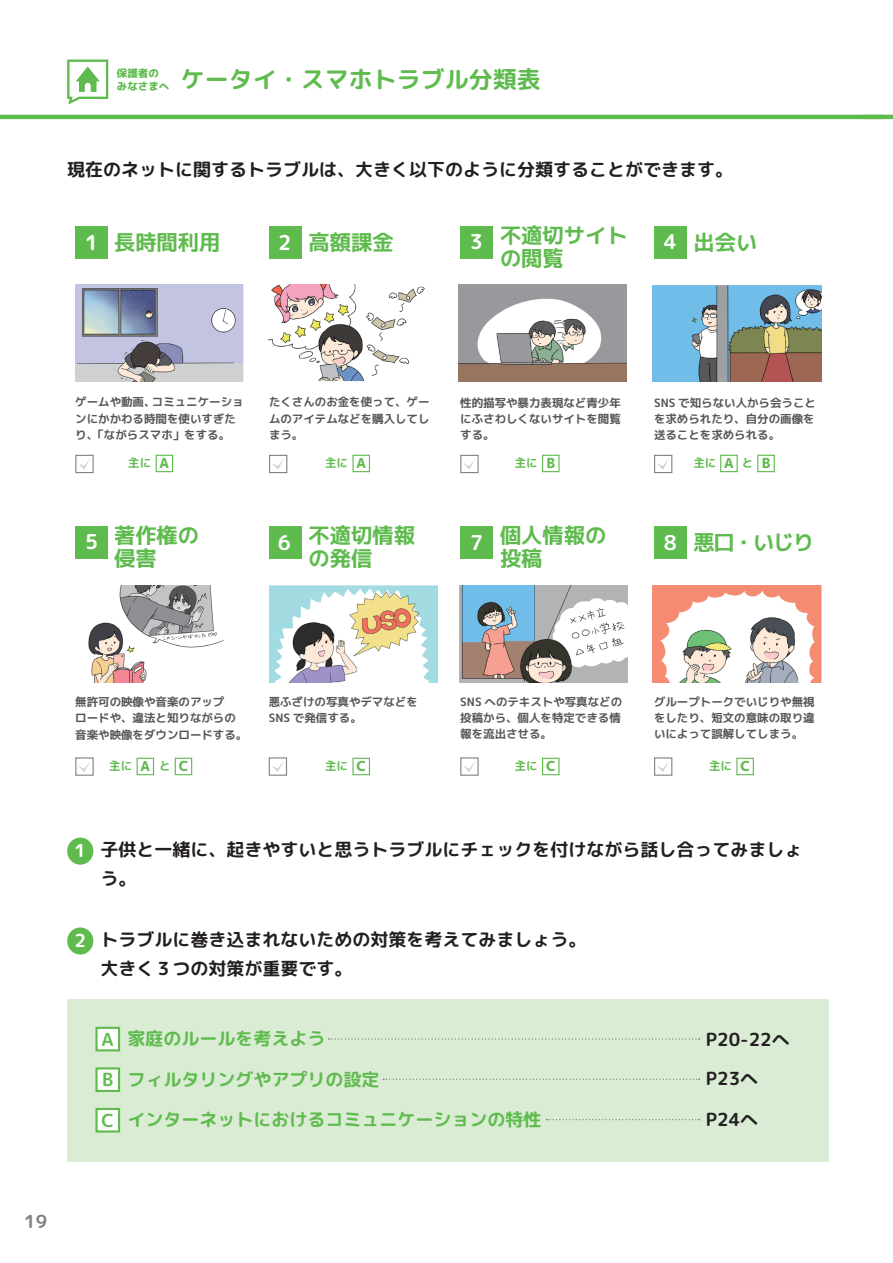
<style>
.page{position:relative;width:893px;height:1263px;background:#fff}
.page>*{position:absolute;margin:0;border:0;box-sizing:border-box;transform-origin:0 0}
.t1{font:24px "rounded mplus 1 p bold";color:#5fbb4e}
.t2{font:21.3px/23px "mplus 1 c bold";color:#5fbb4e}
.t3{font:18px/28.5px "rounded mplus 1 p bold";color:#231f20}
.t4{font:18px "rounded mplus 1 p bold";color:#5fbb4e}
.t5{font:18px "rounded mplus 1 p bold";color:#808285}
.t6{font:18px "rounded mplus 1 p bold";color:#fff}
.t7{font:11.4px/16px "mplus 1 c bold";color:#57585a;text-align:justify}
.t8{font:11.4px "mplus 1 c bold";color:#5fbb4e}
.t9{font:10.5px/12.6px "rounded mplus 1 p heavy";color:#5fbb4e}
.s1{font-family:"rounded mplus 1 p bold";font-size:20.4px;color:#fff}
.s2{font-family:"rounded mplus 1 p heavy";font-size:13.8px}
</style>
<div class="page">
<div style="left:75px;top:226px;width:33px;height:33px;background:#5fbb4e"></div>
<div style="left:269px;top:226px;width:33px;height:33px;background:#5fbb4e"></div>
<div style="left:460px;top:226px;width:33px;height:33px;background:#5fbb4e"></div>
<div style="left:654px;top:226px;width:33px;height:33px;background:#5fbb4e"></div>
<div style="left:75px;top:526px;width:33px;height:33px;background:#5fbb4e"></div>
<div style="left:269px;top:526px;width:32px;height:33px;background:#5fbb4e"></div>
<div style="left:460px;top:526px;width:33px;height:33px;background:#5fbb4e"></div>
<div style="left:654px;top:526px;width:33px;height:33px;background:#5fbb4e"></div>
<img style="left:75px;top:284px;width:169px;height:97px">
<img style="left:458px;top:284px;width:169px;height:97px">
<img style="left:653px;top:285px;width:168px;height:96px">
<img style="left:653px;top:586px;width:168px;height:97px">
<img style="left:459px;top:586px;width:169px;height:97px">
<img style="left:269px;top:586px;width:168px;height:97px">
<img style="left:88px;top:586px;width:136px;height:97px">
<img style="left:268px;top:284px;width:157px;height:97px">
<div style="left:75px;top:455px;width:19px;height:18px;border:1px solid #818386"></div>
<svg style="left:78px;top:459px;width:12px;height:11px"></svg>
<div style="left:269px;top:455px;width:18px;height:18px;border:1px solid #818386"></div>
<svg style="left:272px;top:459px;width:12px;height:10px"></svg>
<div style="left:460px;top:455px;width:19px;height:18px;border:1px solid #818386"></div>
<svg style="left:463px;top:459px;width:12px;height:10px"></svg>
<div style="left:654px;top:455px;width:18px;height:18px;border:1px solid #818386"></div>
<svg style="left:657px;top:459px;width:12px;height:10px"></svg>
<div style="left:75px;top:757px;width:19px;height:19px;border:1px solid #818386"></div>
<svg style="left:79px;top:762px;width:11px;height:10px"></svg>
<div style="left:269px;top:757px;width:18px;height:19px;border:1px solid #818386"></div>
<svg style="left:272px;top:762px;width:11px;height:10px"></svg>
<div style="left:460px;top:757px;width:19px;height:19px;border:1px solid #818386"></div>
<svg style="left:464px;top:762px;width:11px;height:10px"></svg>
<div style="left:654px;top:757px;width:18px;height:19px;border:1px solid #818386"></div>
<svg style="left:657px;top:762px;width:12px;height:10px"></svg>
<div style="left:156px;top:455px;width:17px;height:17px;border:1px solid #5fbb4e"></div>
<div style="left:137px;top:758px;width:17px;height:17px;border:1px solid #5fbb4e"></div>
<div style="left:175px;top:758px;width:17px;height:17px;border:1px solid #5fbb4e"></div>
<div style="left:352px;top:455px;width:18px;height:17px;border:1px solid #5fbb4e"></div>
<div style="left:720px;top:455px;width:18px;height:17px;border:1px solid #5fbb4e"></div>
<div style="left:542px;top:455px;width:18px;height:17px;border:1px solid #5fbb4e"></div>
<div style="left:757px;top:455px;width:18px;height:17px;border:1px solid #5fbb4e"></div>
<div style="left:352px;top:758px;width:18px;height:17px;border:1px solid #5fbb4e"></div>
<div style="left:542px;top:758px;width:18px;height:17px;border:1px solid #5fbb4e"></div>
<div style="left:736px;top:758px;width:18px;height:17px;border:1px solid #5fbb4e"></div>
<hr style="left:0;top:115px;width:883px;height:4px;background:#5fbb4e">
<svg style="left:67px;top:60px;width:41px;height:45px"></svg>
<div style="left:67px;top:999px;width:761px;height:163px;background:#daecd4"></div>
<div style="left:67px;top:837px;width:26px;height:28px;background:#5fbb4e;border-radius:50%"></div>
<div style="left:67px;top:927px;width:26px;height:27px;background:#5fbb4e;border-radius:50%"></div>
<div style="left:97px;top:1028px;width:22px;height:22px;background:#fff"></div>
<div style="left:95px;top:1027px;width:25px;height:24px;border:2px solid #5fbb4e"></div>
<div style="left:97px;top:1068px;width:22px;height:23px;background:#fff"></div>
<div style="left:95px;top:1067px;width:25px;height:25px;border:2px solid #5fbb4e"></div>
<div style="left:97px;top:1109px;width:22px;height:22px;background:#fff"></div>
<div style="left:95px;top:1108px;width:25px;height:24px;border:2px solid #5fbb4e"></div>
<svg style="left:329px;top:1038px;width:371px;height:1px"></svg>
<svg style="left:383px;top:1079px;width:317px;height:1px"></svg>
<svg style="left:546px;top:1119px;width:154px;height:1px"></svg>
<p class="t9" style="left:117px;top:67px;width:54px">保護者のみなさまへ</p>
<h1 class="t1" style="left:181px;top:62px;width:362px">ケータイ・スマホトラブル分類表</h1>
<h3 class="t3" style="left:67px;top:155px;width:668px">現在のネットに関するトラブルは、大きく以下のように分類することができます。</h3>
<h2 class="t2" style="left:85px;top:231px;width:137px"><span class="s1">1</span> 長時間利用</h2>
<h2 class="t2" style="left:278px;top:231px;width:117px"><span class="s1">2</span> 高額課金</h2>
<h2 class="t2" style="left:500px;top:224px;width:129px;text-indent:-30px"><sub>3</sub> 不適切サイトの閲覧</h2>
<h2 class="t2" style="left:664px;top:231px;width:95px"><span class="s1">4</span> 出会い</h2>
<p class="t7" style="left:75px;top:394px;width:170px;text-align:left">ゲームや動画、コミュニケーションにかかわる時間を使いすぎたり、「ながらスマホ」をする。</p>
<p class="t8" style="left:128px;top:455px;width:42px">主に <span class="s2">A</span></p>
<h2 class="t2" style="left:114px;top:524px;width:87px;text-indent:-29px"><sub>5</sub> 著作権の侵害</h2>
<p class="t7" style="left:269px;top:394px;width:162px">たくさんのお金を使って、ゲームのアイテムなどを購入してしまう。</p>
<p class="t7" style="left:460px;top:394px;width:162px">性的描写や暴力表現など青少年にふさわしくないサイトを閲覧する。</p>
<p class="t7" style="left:654px;top:394px;width:163px">SNS で知らない人から会うことを求められたり、自分の画像を送ることを求められる。</p>
<p class="t8" style="left:325px;top:455px;width:42px">主に <span class="s2">A</span></p>
<p class="t8" style="left:515px;top:455px;width:42px">主に <span class="s2">B</span></p>
<p class="t8" style="left:693px;top:455px;width:78px">主に<span class="s2">A</span>と<span class="s2">B</span></p>
<h2 class="t2" style="left:278px;top:524px;width:138px;text-align:center"><sub>6</sub> 不適切情報の発信</h2>
<h2 class="t2" style="left:500px;top:524px;width:108px;text-indent:-30px"><sub>7</sub> 個人情報の投稿</h2>
<h2 class="t2" style="left:664px;top:531px;width:152px"><span class="s1">8</span> 悪口・いじり</h2>
<p class="t7" style="left:75px;top:694px;width:174px;text-align:left">無許可の映像や音楽のアップ<br>ロードや、違法と知りながらの音楽や映像をダウンロードする。</p>
<p class="t8" style="left:109px;top:758px;width:80px">主に<span class="s2">A</span>と<span class="s2">C</span></p>
<p class="t7" style="left:269px;top:694px;width:151px">悪ふざけの写真やデマなどを<br>SNS で発信する。</p>
<p class="t7" style="left:460px;top:694px;width:163px">SNS へのテキストや写真などの投稿から、個人を特定できる情報を流出させる。</p>
<p class="t7" style="left:654px;top:694px;width:162px">グループトークでいじりや無視をしたり、短文の意味の取り違いによって誤解してしまう。</p>
<p class="t8" style="left:325px;top:758px;width:42px">主に <span class="s2">C</span></p>
<p class="t8" style="left:515px;top:758px;width:42px">主に <span class="s2">C</span></p>
<p class="t8" style="left:709px;top:758px;width:42px">主に <span class="s2">C</span></p>
<h3 class="t6" style="left:75px;top:838px;width:13px">1</h3>
<h3 class="t3" style="left:100px;top:835px;width:703px">子供と一緒に、起きやすいと思うトラブルにチェックを付けながら話し合ってみましょう。</h3>
<h3 class="t6" style="left:75px;top:928px;width:13px">2</h3>
<h3 class="t3" style="left:100px;top:925px;width:488px">トラブルに巻き込まれないための対策を考えてみましょう。大きく３つの対策が重要です。</h3>
<h3 class="t4" style="left:102px;top:1026px;width:14px">A</h3>
<h3 class="t4" style="left:102px;top:1067px;width:13px">B</h3>
<h3 class="t4" style="left:102px;top:1108px;width:14px">C</h3>
<h3 class="t4" style="left:128px;top:1026px;width:199px">家庭のルールを考えよう</h3>
<h3 class="t4" style="left:128px;top:1066px;width:253px">フィルタリングやアプリの設定</h3>
<h3 class="t4" style="left:128px;top:1107px;width:415px">インターネットにおけるコミュニケーションの特性</h3>
<h3 class="t3" style="left:706px;top:1019px;width:85px;line-height:39.6px">P20-22へ<br>P23へ</h3>
<h3 class="t3" style="left:706px;top:1105px;width:54px">P24へ</h3>
<h3 class="t5" style="left:24px;top:1209px;width:25px">19</h3>
</div>
